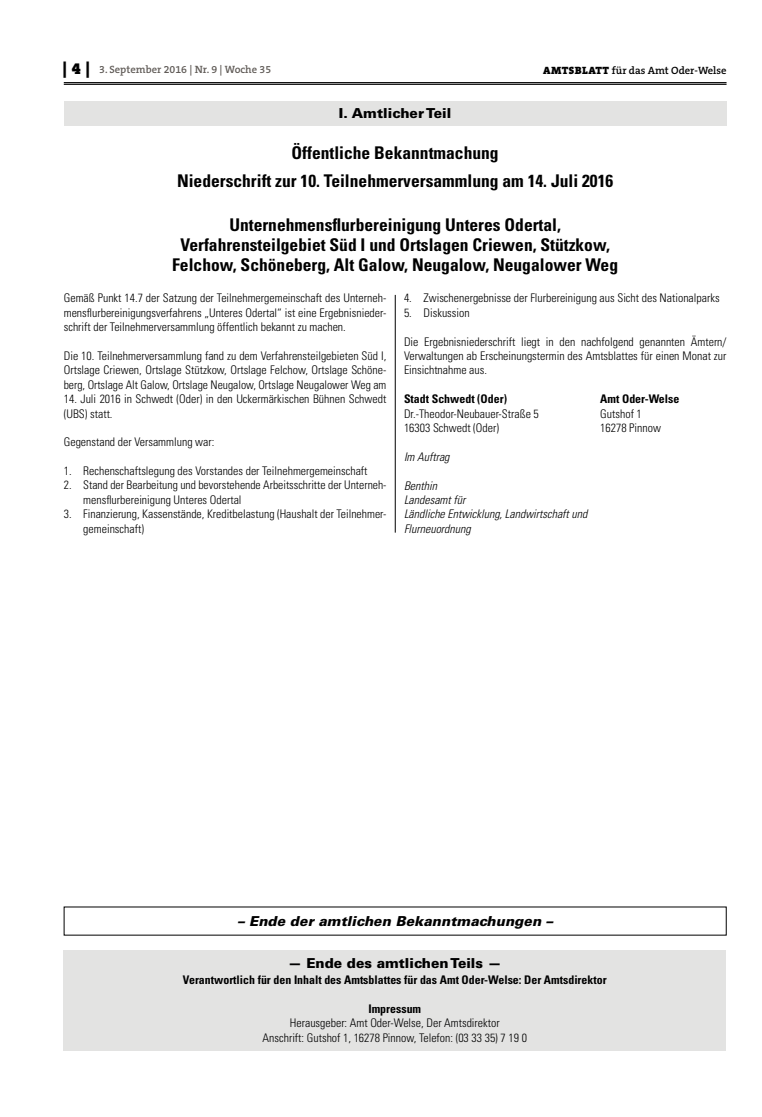
<style>
.page{position:relative;width:762px;height:1117px;background:#fff}
.page>*{position:absolute;margin:0;border:0;box-sizing:border-box;transform-origin:0 0}
.t1{font:700 condensed 17.5px/20px "Univers";color:#000;text-align:center}
.t2{font:900 13.75px "Univers";color:#000}
.t3{font:italic 900 13.75px "Univers";letter-spacing:.005em;color:#000}
.t4{font:300 condensed 11.88px/14.4px "Univers";color:#000;text-align:justify}
.t5{font:700 condensed 11.88px "Univers";color:#000}
.t6{font:italic 300 condensed 11.88px/14.4px "Univers";color:#000}
.t7{font:600 10.62px "The Serif B W6";color:#615c58}
.t8{font:600 10.62px "The Serif B W6";color:#000}
.s1{font-family:"The Serif B W9";font-weight:900;font-size:16.25px;color:#000}
.s2{font-family:"The Serif B W9";font-weight:900}
</style>
<div class="page">
<hr style="left:64px;top:82px;width:662px;height:1px;background:#000">
<hr style="left:64px;top:84px;width:662px;height:1px;background:#000">
<div style="left:64px;top:101px;width:662px;height:25px;background:#e3e3e2"></div>
<div style="left:63px;top:949px;width:663px;height:101px;background:#e3e3e2"></div>
<hr style="left:395px;top:295px;width:1px;height:237px;background:#000">
<p class="t7" style="left:63px;top:63px;width:210px"><span class="s1">| 4 |</span> 3. September 2016 | Nr. 9 | Woche 35</p>
<p class="t8" style="left:543px;top:63px;width:185px"><span class="s2">AMTSBLATT</span> für das Amt Oder-Welse</p>
<p class="t2" style="left:339px;top:104px;width:114px">I. Amtlicher Teil</p>
<h1 class="t1" style="left:177px;top:138px;width:438px;line-height:28.8px">Öffentliche Bekanntmachung<br>Niederschrift zur 10. Teilnehmerversammlung am 14. Juli 2016</h1>
<h1 class="t1" style="left:172px;top:214px;width:447px">Unternehmensflurbereinigung Unteres Odertal,<br>Verfahrensteilgebiet Süd I und Ortslagen Criewen, Stützkow,<br>Felchow, Schöneberg, Alt Galow, Neugalow, Neugalower Weg</h1>
<p class="t4" style="left:64px;top:291px;width:324px">Gemäß Punkt 14.7 der Satzung der Teilnehmergemeinschaft des Unterneh&shy;mensflurbereinigungsverfahrens „Unteres Odertal“ ist eine Ergebnisnieder&shy;schrift der Teilnehmerversammlung öffentlich bekannt zu machen.</p>
<p class="t4" style="left:64px;top:348px;width:324px">Die 10. Teilnehmerversammlung fand zu dem Verfahrensteilgebieten Süd I, Ortslage Criewen, Ortslage Stützkow, Ortslage Felchow, Ortslage Schöne&shy;berg, Ortslage Alt Galow, Ortslage Neugalow, Ortslage Neugalower Weg am</p>
<p class="t4" style="left:64px;top:391px;width:324px">14. Juli 2016 in Schwedt (Oder) in den Uckermärkischen Bühnen Schwedt (UBS) statt.</p>
<p class="t4" style="left:64px;top:435px;width:152px">Gegenstand der Versammlung war:</p>
<p class="t4" style="left:64px;top:463px;width:305px">1. Rechenschaftslegung des Vorstandes der Teilnehmergemeinschaft</p>
<p class="t4" style="left:83px;top:478px;width:305px;text-indent:-19px">2. Stand der Bearbeitung und bevorstehende Arbeitsschritte der Unterneh&shy;mensflurbereinigung Unteres Odertal</p>
<p class="t4" style="left:83px;top:506px;width:305px;text-indent:-19px">3. Finanzierung, Kassenstände, Kreditbelastung (Haushalt der Teilnehmer&shy;gemeinschaft)</p>
<p class="t4" style="left:404px;top:291px;width:317px">4. Zwischenergebnisse der Flurbereinigung aus Sicht des Nationalparks</p>
<p class="t4" style="left:404px;top:305px;width:67px">5. Diskussion</p>
<p class="t4" style="left:404px;top:334px;width:324px">Die Ergebnisniederschrift liegt in den nachfolgend genannten Ämtern/ Verwaltungen ab Erscheinungstermin des Amtsblattes für einen Monat zur Einsichtnahme aus.</p>
<p class="t5" style="left:404px;top:391px;width:104px">Stadt Schwedt (Oder)</p>
<p class="t5" style="left:600px;top:391px;width:81px">Amt Oder-Welse</p>
<p class="t4" style="left:404px;top:406px;width:136px">Dr.-Theodor-Neubauer-Straße 5</p>
<p class="t4" style="left:600px;top:406px;width:43px">Gutshof 1</p>
<p class="t4" style="left:404px;top:420px;width:96px">16303 Schwedt (Oder)</p>
<p class="t4" style="left:600px;top:420px;width:62px">16278 Pinnow</p>
<p class="t6" style="left:404px;top:449px;width:47px">Im Auftrag</p>
<p class="t6" style="left:404px;top:478px;width:185px">Benthin<br>Landesamt für<br>Ländliche Entwicklung, Landwirtschaft und<br>Flurneuordnung</p>
<p class="t3" style="left:237px;top:911px;width:317px">– Ende der amtlichen Bekanntmachungen –</p>
<p class="t2" style="left:288px;top:954px;width:215px">— Ende des amtlichen Teils —</p>
<p class="t5" style="left:183px;top:972px;width:425px">Verantwortlich für den Inhalt des Amtsblattes für das Amt Oder-Welse: Der Amtsdirektor</p>
<p class="t5" style="left:368px;top:1001px;width:54px">Impressum</p>
<p class="t4" style="left:263px;top:1015px;width:266px;text-align:center">Herausgeber: Amt Oder-Welse, Der Amtsdirektor<br>Anschrift: Gutshof 1, 16278 Pinnow, Telefon: (03 33 35) 7 19 0</p>
</div>
